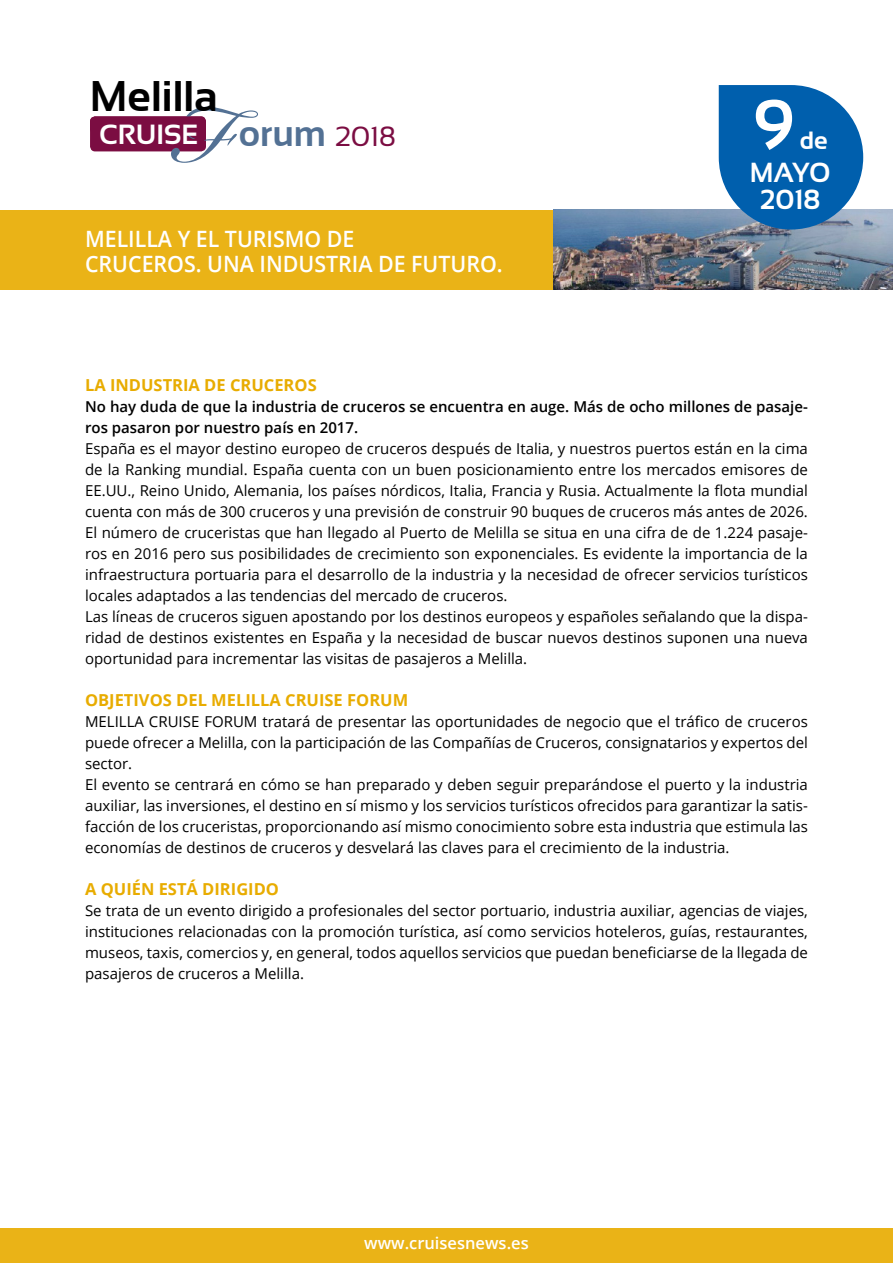
<style>
.page{position:relative;width:893px;height:1263px;background:#fff}
.page>*{position:absolute;margin:0;border:0;box-sizing:border-box;transform-origin:0 0}
.t1{font:700 69.6px "Sansation";color:#fff}
.t2{font:700 42.9px "Sansation";color:#000}
.t3{font:700 27.75px "Sansation";color:#fff}
.t4{font:700 27.6px/26.2px "Sansation";color:#fff;text-align:center}
.t5{font:700 24.9px "Sansation";color:#fff}
.t6{font:600 22.5px/25.5px "Open Sans";color:#fff;scale:.95 1}
.t7{font:700 16.5px "Open Sans";color:#e8ac00}
.t8{font:600 16.5px "Open Sans";color:#fff}
.t9{font:15px/21px "Open Sans";color:#000}
.t10{font:600 15px/21px "Open Sans";color:#000}
.s1{font-size:36.75px;color:#537194}
.s2{font-weight:400;color:#7b0d42}
</style>
<div class="page">
<div style="left:0;top:1229px;width:893px;height:34px;background:#eab317"></div>
<div style="left:0;top:210px;width:893px;height:79px;background:#eab317"></div>
<div style="left:90px;top:116px;width:116px;height:35px;background:#7b0d42;border-radius:5px"></div>
<svg style="left:171px;top:107px;width:87px;height:56px"></svg>
<div style="left:90px;top:116px;width:116px;height:18px;background:#7b0d42;border-radius:5px"></div>
<img style="left:554px;top:210px;width:339px;height:79px">
<svg style="left:719px;top:85px;width:144px;height:145px;background:#2071b4"></svg>
<h2 class="t2" style="left:90px;top:73px;width:130px">Melilla</h2>
<h3 class="t3" style="left:99px;top:119px;width:299px">CRUISE <span class="s1">orum</span> <span class="s2">2018</span></h3>
<h3 class="t6" style="left:85px;top:225px;width:441px">MELILLA Y EL TURISMO DE<br>CRUCEROS. UNA INDUSTRIA DE FUTURO.</h3>
<h1 class="t1" style="left:752px;top:86px;width:43px">9</h1>
<h3 class="t5" style="left:800px;top:126px;width:30px">de</h3>
<h3 class="t4" style="left:750px;top:160px;width:82px">MAYO<br>2018</h3>
<p class="t7" style="left:85px;top:373px;width:233px">LA INDUSTRIA DE CRUCEROS</p>
<p class="t10" style="left:85px;top:395px;width:724px">No hay duda de que la industria de cruceros se encuentra en auge. Más de ocho millones de pasaje&shy;ros pasaron por nuestro país en 2017.</p>
<p class="t9" style="left:85px;top:437px;width:724px">España es el mayor destino europeo de cruceros después de Italia, y nuestros puertos están en la cima de la Ranking mundial. España cuenta con un buen posicionamiento entre los mercados emisores de EE.UU., Reino Unido, Alemania, los países nórdicos, Italia, Francia y Rusia. Actualmente la flota mundial cuenta con más de 300 cruceros y una previsión de construir 90 buques de cruceros más antes de 2026.<br>El número de cruceristas que han llegado al Puerto de Melilla se situa en una cifra de de 1.224 pasaje&shy;ros en 2016 pero sus posibilidades de crecimiento son exponenciales. Es evidente la importancia de la infraestructura portuaria para el desarrollo de la industria y la necesidad de ofrecer servicios turísticos locales adaptados a las tendencias del mercado de cruceros.<br>Las líneas de cruceros siguen apostando por los destinos europeos y españoles señalando que la dispa&shy;ridad de destinos existentes en España y la necesidad de buscar nuevos destinos suponen una nueva oportunidad para incrementar las visitas de pasajeros a Melilla.</p>
<p class="t7" style="left:85px;top:688px;width:325px">OBJETIVOS DEL MELILLA CRUISE FORUM</p>
<p class="t9" style="left:85px;top:710px;width:724px">MELILLA CRUISE FORUM tratará de presentar las oportunidades de negocio que el tráfico de cruceros puede ofrecer a Melilla, con la participación de las Compañías de Cruceros, consignatarios y expertos del sector.<br>El evento se centrará en cómo se han preparado y deben seguir preparándose el puerto y la industria auxiliar, las inversiones, el destino en sí mismo y los servicios turísticos ofrecidos para garantizar la satis&shy;facción de los cruceristas, proporcionando así mismo conocimiento sobre esta industria que estimula las economías de destinos de cruceros y desvelará las claves para el crecimiento de la industria.</p>
<p class="t7" style="left:85px;top:877px;width:196px">A QUIÉN ESTÁ DIRIGIDO</p>
<p class="t9" style="left:85px;top:899px;width:724px;text-align:justify">Se trata de un evento dirigido a profesionales del sector portuario, industria auxiliar, agencias de viajes, instituciones relacionadas con la promoción turística, así como servicios hoteleros, guías, restaurantes, museos, taxis, comercios y, en general, todos aquellos servicios que puedan beneficiarse de la llegada de pasajeros de cruceros a Melilla.</p>
<p class="t8" style="left:364px;top:1232px;width:166px">www.cruisesnews.es</p>
</div>
